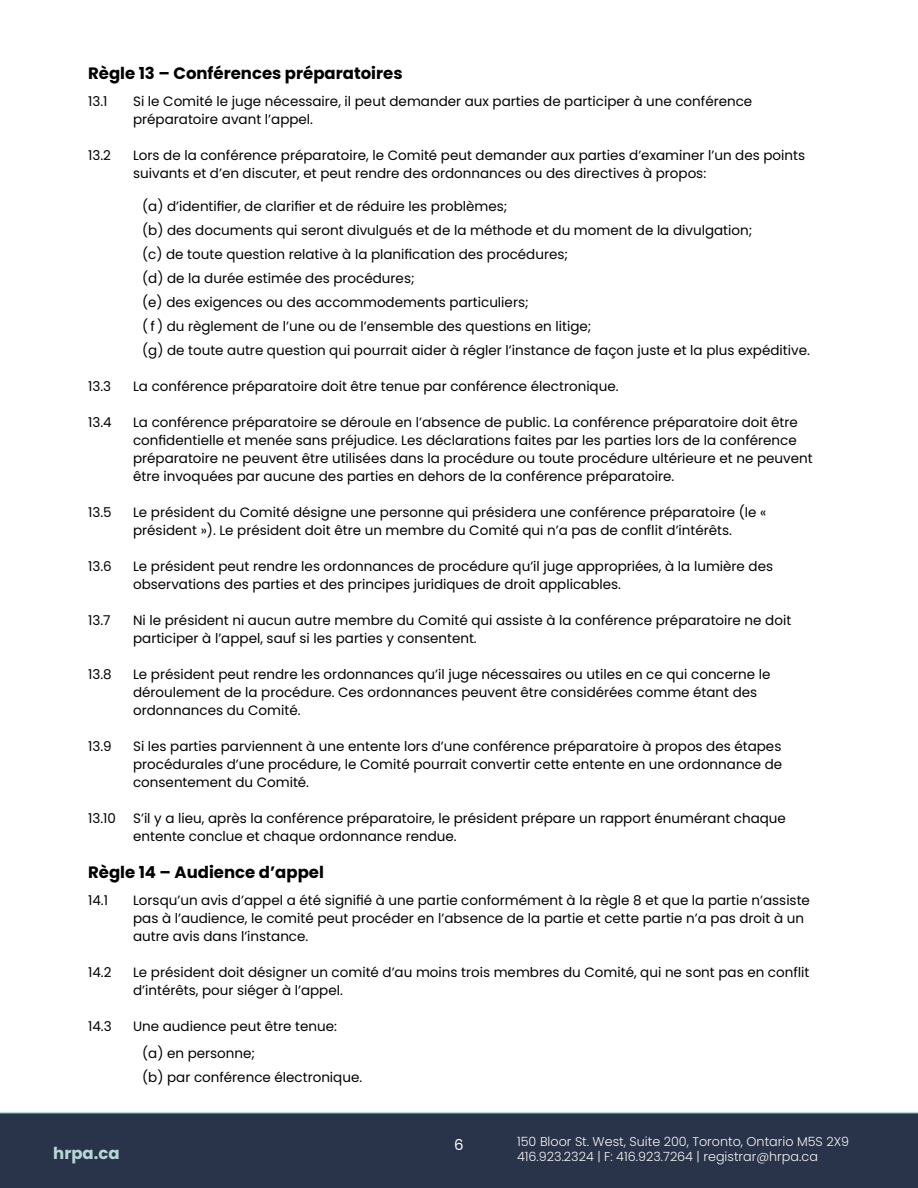
<style>
.page{position:relative;width:918px;height:1188px;background:#fff}
.page>*{position:absolute;margin:0;border:0;box-sizing:border-box;transform-origin:0 0}
.t1{font:700 16.5px "Poppins";color:#000}
.t2{font:700 16.5px "Poppins";color:#b5d9d6}
.t3{font:15px "Poppins";color:#fff}
.t4{font:13.5px/18px "Poppins";color:#000}
.t5{font:300 12.75px "Poppins";color:#f5f5f2}
</style>
<div class="page">
<div style="left:0;top:1113px;width:918px;height:75px;background:#29334a"></div>
<hr style="left:0;top:1112px;width:918px;height:1px;background:#b5d9d6">
<h2 class="t1" style="left:88px;top:63px;width:316px">Règle 13 – Conférences préparatoires</h2>
<p class="t4" style="left:88px;top:92px;width:21px">13.1</p>
<p class="t4" style="left:133px;top:92px;width:621px">Si le Comité le juge nécessaire, il peut demander aux parties de participer à une conférence préparatoire avant l’appel.</p>
<p class="t4" style="left:88px;top:146px;width:24px">13.2</p>
<p class="t4" style="left:133px;top:146px;width:674px">Lors de la conférence préparatoire, le Comité peut demander aux parties d’examiner l’un des points suivants et d’en discuter, et peut rendre des ordonnances ou des directives à propos:</p>
<p class="t4" style="left:142px;top:197px;width:367px">(a) d’identifier, de clarifier et de réduire les problèmes;</p>
<p class="t4" style="left:142px;top:221px;width:612px">(b) des documents qui seront divulgués et de la méthode et du moment de la divulgation;</p>
<p class="t4" style="left:142px;top:245px;width:427px">(c) de toute question relative à la planification des procédures;</p>
<p class="t4" style="left:142px;top:269px;width:274px">(d) de la durée estimée des procédures;</p>
<p class="t4" style="left:142px;top:293px;width:388px">(e) des exigences ou des accommodements particuliers;</p>
<p class="t4" style="left:142px;top:317px;width:451px">( f ) du règlement de l’une ou de l’ensemble des questions en litige;</p>
<p class="t4" style="left:142px;top:341px;width:669px">(g) de toute autre question qui pourrait aider à régler l’instance de façon juste et la plus expéditive.</p>
<p class="t4" style="left:88px;top:377px;width:25px">13.3</p>
<p class="t4" style="left:133px;top:377px;width:487px">La conférence préparatoire doit être tenue par conférence électronique.</p>
<p class="t4" style="left:88px;top:413px;width:25px">13.4</p>
<p class="t4" style="left:133px;top:413px;width:681px">La conférence préparatoire se déroule en l’absence de public. La conférence préparatoire doit être confidentielle et menée sans préjudice. Les déclarations faites par les parties lors de la conférence préparatoire ne peuvent être utilisées dans la procédure ou toute procédure ultérieure et ne peuvent être invoquées par aucune des parties en dehors de la conférence préparatoire.</p>
<p class="t4" style="left:88px;top:503px;width:25px">13.5</p>
<p class="t4" style="left:133px;top:503px;width:635px">Le président du Comité désigne une personne qui présidera une conférence préparatoire (le « président »). Le président doit être un membre du Comité qui n’a pas de conflit d’intérêts.</p>
<p class="t4" style="left:88px;top:557px;width:25px">13.6</p>
<p class="t4" style="left:133px;top:557px;width:642px">Le président peut rendre les ordonnances de procédure qu’il juge appropriées, à la lumière des observations des parties et des principes juridiques de droit applicables.</p>
<p class="t4" style="left:88px;top:611px;width:24px">13.7</p>
<p class="t4" style="left:133px;top:611px;width:660px">Ni le président ni aucun autre membre du Comité qui assiste à la conférence préparatoire ne doit participer à l’appel, sauf si les parties y consentent.</p>
<p class="t4" style="left:88px;top:665px;width:25px">13.8</p>
<p class="t4" style="left:133px;top:665px;width:639px">Le président peut rendre les ordonnances qu’il juge nécessaires ou utiles en ce qui concerne le déroulement de la procédure. Ces ordonnances peuvent être considérées comme étant des ordonnances du Comité.</p>
<p class="t4" style="left:88px;top:737px;width:25px">13.9</p>
<p class="t4" style="left:133px;top:737px;width:651px;text-align:justify">Si les parties parviennent à une entente lors d’une conférence préparatoire à propos des étapes procédurales d’une procédure, le Comité pourrait convertir cette entente en une ordonnance de consentement du Comité.</p>
<p class="t4" style="left:88px;top:809px;width:29px">13.10</p>
<p class="t4" style="left:133px;top:809px;width:654px">S’il y a lieu, après la conférence préparatoire, le président prépare un rapport énumérant chaque entente conclue et chaque ordonnance rendue.</p>
<h2 class="t1" style="left:88px;top:863px;width:237px">Règle 14 – Audience d’appel</h2>
<p class="t4" style="left:88px;top:892px;width:21px">14.1</p>
<p class="t4" style="left:133px;top:892px;width:678px">Lorsqu’un avis d’appel a été signifié à une partie conformément à la règle 8 et que la partie n’assiste pas à l’audience, le comité peut procéder en l’absence de la partie et cette partie n’a pas droit à un autre avis dans l’instance.</p>
<p class="t4" style="left:88px;top:964px;width:25px">14.2</p>
<p class="t4" style="left:133px;top:964px;width:678px">Le président doit désigner un comité d’au moins trois membres du Comité, qui ne sont pas en conflit d’intérêts, pour siéger à l’appel.</p>
<p class="t4" style="left:88px;top:1018px;width:25px">14.3</p>
<p class="t4" style="left:133px;top:1018px;width:205px">Une audience peut être tenue:</p>
<p class="t4" style="left:142px;top:1045px;width:115px">(a) en personne;</p>
<p class="t4" style="left:142px;top:1069px;width:222px">(b) par conférence électronique.</p>
<p class="t5" style="left:517px;top:1134px;width:334px">150 Bloor St. West, Suite 200, Toronto, Ontario M5S 2X9</p>
<p class="t3" style="left:454px;top:1136px;width:11px">6</p>
<p class="t2" style="left:53px;top:1144px;width:68px">hrpa.ca</p>
<p class="t5" style="left:517px;top:1149px;width:302px">416.923.2324 | F: 416.923.7264 | registrar@hrpa.ca</p>
</div>
